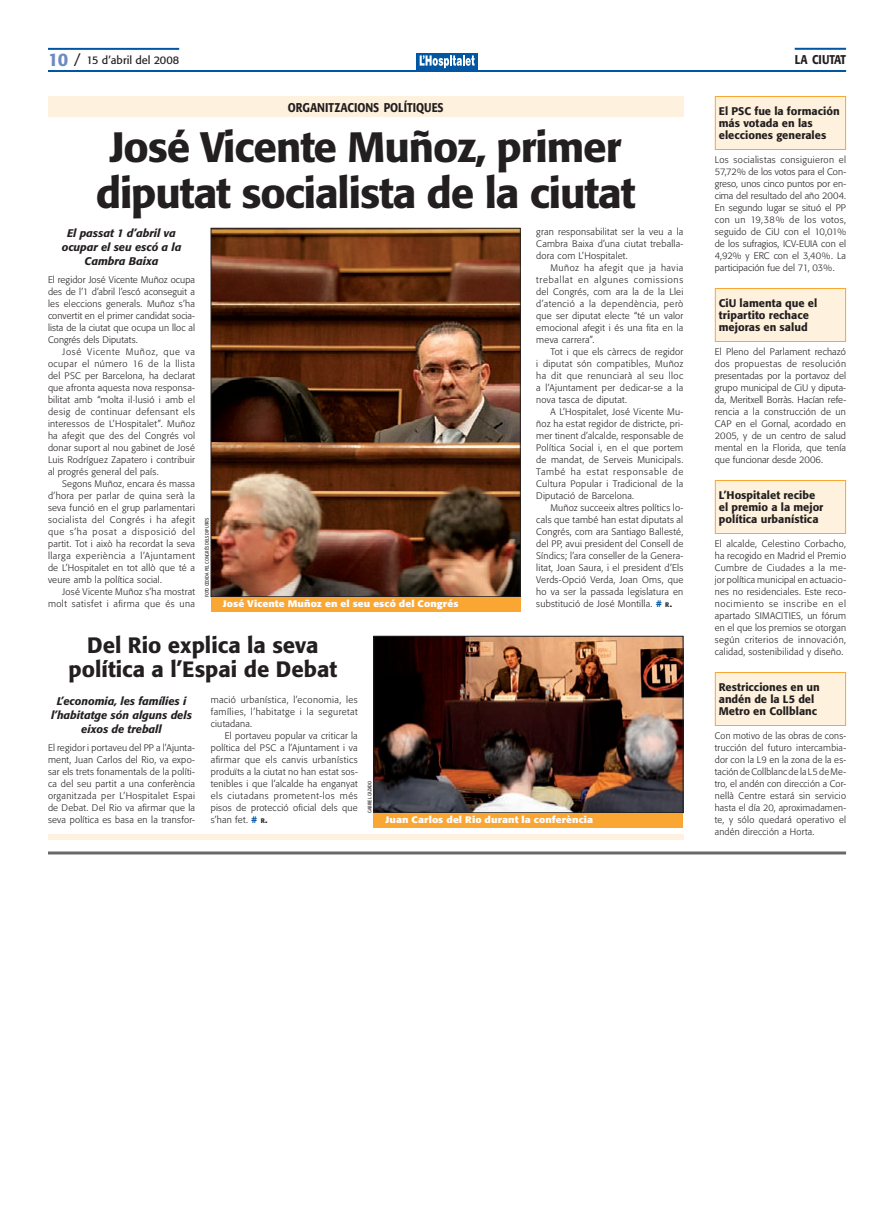
<style>
.page{position:relative;width:893px;height:1220px;background:#fff}
.page>*{position:absolute;margin:0;border:0;box-sizing:border-box;transform-origin:0 0}
.títol_42_46{font:500 42px/46px "Formata";letter-spacing:-.025em;color:#231f20;text-align:center}
.títol_22_27{font:500 22px/24px "Formata";color:#231f20;text-align:center}
.capçalera_senar{font:500 12.6px "Formata";color:#231f20;scale:.85 1}
.capçalera_parell{font:500 12.6px "Formata";color:#231f20;scale:.85 1}
.títol_breus{font:500 11px/12px "Formata";color:#231f20}
.subtítol_4cols_baix{font:italic 500 11px/14px "Formata";color:#231f20;text-align:center}
.t1{font:11px "Formata";color:#231f20}
.text{font:300 9.4px/12px "Formata";letter-spacing:.025em;color:#231f20;text-align:justify}
.text_1a{font:300 9.4px/12px "Formata";letter-spacing:.025em;color:#231f20;text-align:justify}
.text_1a-2{font:300 9.4px/12px "Formata";letter-spacing:.025em;color:#231f20;scale:.96 1}
.peus_de_foto{font:700 9.4px "Formata";letter-spacing:.01em;color:#fff;scale:1.1 1}
.nom_fotògraf{font:5px "Formata";color:#231f20;scale:.8 1}
.nom_fotògraf-2{font:5px "Formata";letter-spacing:.02em;color:#231f20;scale:.8 1}
.s1{font-weight:500;font-size:18px;color:#6c8bc6}
.s2{font-size:14px}
.s3{font-weight:500;color:#0155a2}
.s4{font-weight:500;font-size:6.6px}
.s5{font-weight:500}
</style>
<div class="page">
<div style="left:416px;top:54px;width:62px;height:16px;background:#0157a1"></div>
<svg style="left:420px;top:55px;width:55px;height:13px"></svg>
<hr style="left:48px;top:70px;width:798px;height:2px;background:#0155a2">
<hr style="left:48px;top:48px;width:131px;height:2px;background:#0155a2">
<hr style="left:795px;top:48px;width:51px;height:2px;background:#0155a2">
<hr style="left:48px;top:852px;width:798px;height:1px;background:#231f20">
<hr style="left:48px;top:854px;width:798px;height:1px;background:#231f20">
<div style="left:48px;top:834px;width:635px;height:6px;background:#fef1dd"></div>
<img style="left:376px;top:638px;width:305px;height:173px">
<div style="left:374px;top:636px;width:309px;height:177px;border:1px solid #231f20"></div>
<div style="left:374px;top:813px;width:309px;height:15px;background:#faa633"></div>
<img style="left:213px;top:230px;width:305px;height:365px">
<div style="left:211px;top:228px;width:309px;height:369px;border:1px solid #231f20"></div>
<div style="left:211px;top:597px;width:309px;height:15px;background:#faa633"></div>
<div style="left:48px;top:96px;width:635px;height:21px;background:#fef1dd"></div>
<div style="left:715px;top:96px;width:131px;height:54px;background:#fef1dd"></div>
<div style="left:715px;top:96px;width:131px;height:54px;border:1px solid #faa633"></div>
<div style="left:715px;top:288px;width:131px;height:54px;background:#fef1dd"></div>
<div style="left:715px;top:288px;width:131px;height:54px;border:1px solid #faa633"></div>
<div style="left:715px;top:480px;width:131px;height:54px;background:#fef1dd"></div>
<div style="left:715px;top:480px;width:131px;height:54px;border:1px solid #faa633"></div>
<div style="left:715px;top:672px;width:131px;height:54px;background:#fef1dd"></div>
<div style="left:715px;top:672px;width:131px;height:54px;border:1px solid #faa633"></div>
<p class="t1" style="left:48px;top:53px;width:133px"><span class="s1">10</span> <span class="s2">/</span> 15 d’abril del 2008</p>
<p class="capçalera_parell" style="left:795px;top:52px;width:62px">la ciutat</p>
<p class="capçalera_senar" style="left:288px;top:100px;width:185px">organitzacions polítiques</p>
<p class="títol_42_46" style="left:96px;top:124px;width:541px">José Vicente Muñoz, primer diputat socialista de la ciutat</p>
<p class="subtítol_4cols_baix" style="left:62px;top:226px;width:121px">El passat 1 d’abril va ocupar el seu escó a la<br>Cambra Baixa</p>
<p class="text_1a" style="left:48px;top:274px;width:149px">El regidor José Vicente Muñoz ocupa des de l’1 d’abril l’escó aconseguit a les eleccions generals. Muñoz s’ha convertit en el primer candidat socia&shy;lista de la ciutat que ocupa un lloc al Congrés dels Diputats.</p>
<p class="text" style="left:48px;top:346px;width:148px;text-indent:14px">José Vicente Muñoz, que va ocu-par el número 16 de la llista del PSC per Barcelona, ha declarat que afronta aquesta nova responsa&shy;bilitat amb “molta il·lusió i amb el desig de continuar defensant els interessos de L’Hospitalet”. Muñoz ha afegit que des del Congrés vol donar suport al nou gabinet de José Luis Rodríguez Zapatero i contribuir al progrés general del país.</p>
<p class="text" style="left:48px;top:478px;width:149px;text-indent:14px">Segons Muñoz, encara és massa d’hora per parlar de quina serà la seva funció en el grup parlamentari socialista del Congrés i ha afegit que s’ha posat a disposició del partit. Tot i això ha recordat la seva llarga experiència a l’Ajuntament de L’Hospitalet en tot allò que té a veure amb la política social.</p>
<p class="text" style="left:48px;top:586px;width:149px;text-align:right">José Vicente Muñoz s’ha mostrat molt satisfet i afirma que és una</p>
<p class="nom_fotògraf" style="left:204px;top:597px;width:101px;rotate:-90deg">foto cedida pel congrés dels diputats</p>
<p class="peus_de_foto" style="left:223px;top:598px;width:216px">José Vicente Muñoz en el seu escó del Congrés</p>
<p class="text" style="left:536px;top:226px;width:148px">gran responsabilitat ser la veu a la Cambra Baixa d’una ciutat treballa&shy;dora com L’Hospitalet.</p>
<p class="text" style="left:536px;top:262px;width:149px;text-indent:14px">Muñoz ha afegit que ja havia treballat en algunes comissions del Congrés, com ara la de la Llei d’atenció a la dependència, però que ser diputat electe “té un valor emocional afegit i és una fita en la meva carrera”.</p>
<p class="text" style="left:536px;top:346px;width:149px;text-indent:14px">Tot i que els càrrecs de regidor i diputat són compatibles, Muñoz ha dit que renunciarà al seu lloc a l’Ajuntament per dedicar-se a la nova tasca de diputat.</p>
<p class="text" style="left:536px;top:406px;width:149px;text-indent:14px">A L’Hospitalet, José Vicente Mu&shy;ñoz ha estat regidor de districte, pri&shy;mer tinent d’alcalde, responsable de Política Social i, en el que portem de mandat, de Serveis Munici-pals.<br>També ha estat responsable de Cultura Popular i Tradicional de la Diputació de Barcelona.</p>
<p class="text" style="left:536px;top:502px;width:149px;text-indent:14px">Muñoz succeeix altres polítics lo&shy;cals que també han estat diputats al Congrés, com ara Santiago Ballesté, del PP, avui president del Consell de Síndics; l’ara conseller de la Genera&shy;litat, Joan Saura, i el president d’Els Verds-Opció Verda, Joan Oms, que ho va ser la passada legislatura en substitució de José Montilla. <span class="s3">#</span> <span class="s4">r</span><span class="s5">.</span></p>
<p class="títol_22_27" style="left:69px;top:634px;width:270px">Del Rio explica la seva política a l’Espai de Debat</p>
<p class="subtítol_4cols_baix" style="left:51px;top:694px;width:142px">L’economia, les famílies i l’habitatge són alguns dels eixos de treball</p>
<p class="text_1a" style="left:48px;top:742px;width:149px">El regidor i portaveu del PP a l’Ajunta&shy;ment, Juan Carlos del Rio, va expo&shy;sar els trets fonamentals de la políti&shy;ca del seu partit a una conferència or-ganitzada per L’Hospitalet Espai de Debat. Del Rio va afirmar que la seva política es basa en la transfor-</p>
<p class="text_1a" style="left:211px;top:694px;width:148px">mació urbanística, l’economia, les fa-- mílies, l’habitatge i la seguretat ciu-tadana.</p>
<p class="text" style="left:211px;top:730px;width:149px;text-indent:14px">El portaveu popular va criticar la política del PSC a l’Ajuntament i va afirmar que els canvis urbanístics produïts a la ciutat no han estat sos&shy;tenibles i que l’alcalde ha enganyat els ciutadans prometent-los més pisos de protecció oficial dels que s’han fet. <span class="s3">#</span> <span class="s4">r</span><span class="s5">.</span></p>
<p class="nom_fotògraf-2" style="left:367px;top:813px;width:42px;rotate:-90deg">gabriel cazado</p>
<p class="peus_de_foto" style="left:386px;top:814px;width:190px">Juan Carlos del Rio durant la conferència</p>
<p class="títol_breus" style="left:719px;top:105px;width:122px">El PSC fue la formación más votada en las elecciones generales</p>
<p class="text_1a" style="left:715px;top:154px;width:133px">Los socialistas consiguieron el 57,72% de los votos para el Con&shy;greso, unos cinco puntos por en&shy;cima del resultado del año 2004.<br>En segundo lugar se situó el PP con un 19,38% de los votos, seguido de CiU con el 10,01% de los sufragios, ICV-EUIA con el 4,92% y ERC con el 3,40%. La participación fue del 71, 03%.</p>
<p class="títol_breus" style="left:719px;top:297px;width:100px">CiU lamenta que el tripartito rechace mejoras en salud</p>
<p class="text_1a" style="left:715px;top:346px;width:133px">El Pleno del Parlament rechazó dos propuestas de resolución presentadas por la portavoz del grupo municipal de CiU y diputa&shy;da, Meritxell Borràs. Hacían re-fe&shy;rencia a la construcción de un CAP en el Gornal, acordado en 2005, y de un centro de salud mental en la Florida, que tenía que funcionar desde 2006.</p>
<p class="títol_breus" style="left:719px;top:489px;width:106px">L’Hospitalet recibe el premio a la mejor política urbanística</p>
<p class="text_1a" style="left:715px;top:538px;width:133px;text-align:left">El alcalde, Ce-lestino Corbacho, ha recogido en Madrid el Premio<br>Cumbre de Ciudades a la me-- jor política municipal en actuacio&shy;nes no residenciales. Este reco-- nocimiento se inscribe en el apartado SIMACITIES, un fórum en el que los premios se otorgan según criterios de innovación, calidad, sostenibilidad y diseño.</p>
<p class="títol_breus" style="left:719px;top:681px;width:103px">Restricciones en un andén de la L5 del<br>Metro en Collblanc</p>
<p class="text_1a-2" style="left:715px;top:730px;width:138px">Con motivo de las obras de cons&shy;trucción del futuro in-ter-cam-bia&shy;dor con la L9 en la zona de la es--- tación de Collblanc de la L5 de Me-- tro, el andén con dirección a Cor&shy;nellà Centre estará sin servicio hasta el día 20, aproximadamen&shy;te, y sólo quedará operativo el andén dirección a Horta.</p>
</div>
